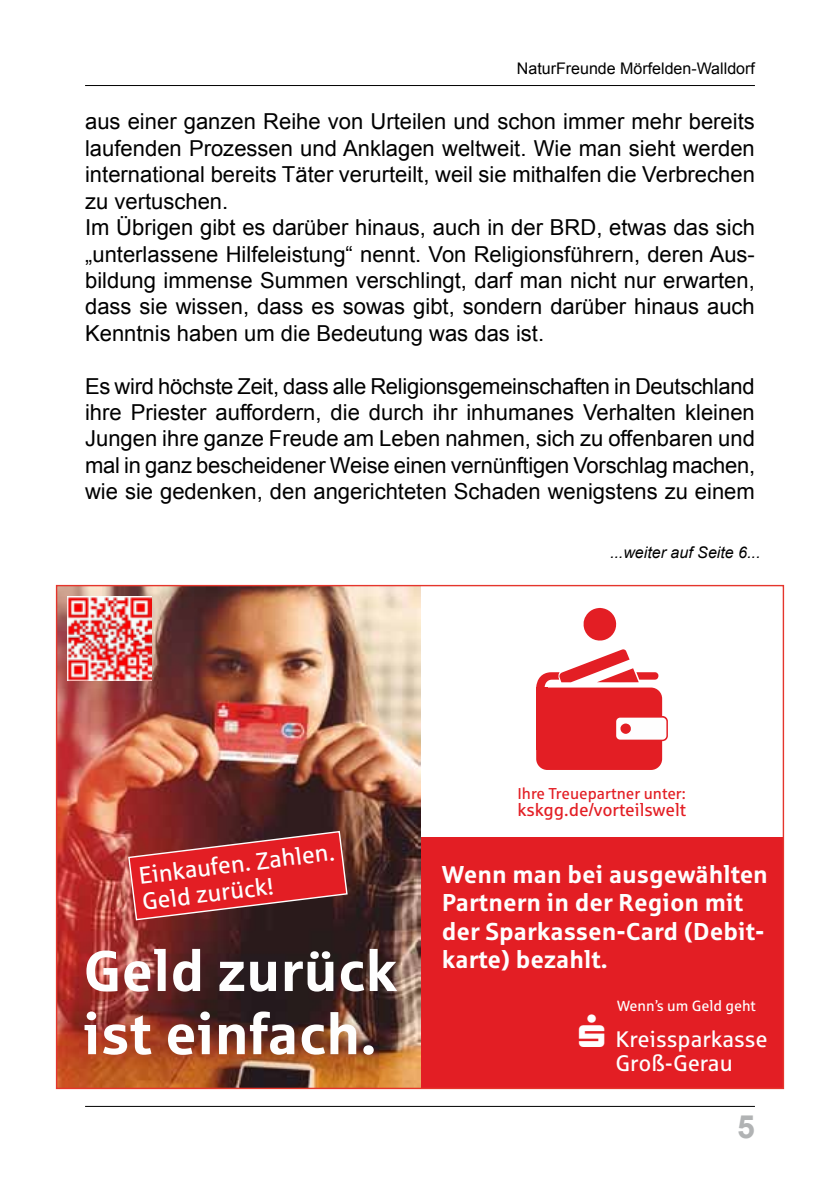
<style>
.page{position:relative;width:840px;height:1191px;background:#fff}
.page>*{position:absolute;margin:0;border:0;box-sizing:border-box;transform-origin:0 0}
.t1{font:700 57.2px/63.2px "Sparkasse Rg";color:#fefefe}
.t2{font:700 32px "Arial";color:#b1b3b4}
.t3{font:700 24.4px/28.4px "Sparkasse Rg";color:#fefefe}
.t4{font:24px/26.2px "Sparkasse Rg";color:#fefefe}
.t5{font:22.6px/24.8px "Sparkasse Rg";color:#fefefe}
.t6{font:22px/26.4px "Arial";color:#000}
.t7{font:17.8px "Sparkasse Rg";color:#e31e24}
.t8{font:16px "Arial";color:#000}
.t9{font:italic 16px "Arial";color:#000}
.t10{font:15.8px "Sparkasse Rg";color:#e31e24}
.t11{font:14.8px "Sparkasse Rg";color:#fefefe}
</style>
<div class="page">
<hr style="left:85px;top:85px;width:669px;height:1px;background:#000">
<hr style="left:85px;top:1106px;width:669px;height:1px;background:#000">
<div style="left:397px;top:837px;width:386px;height:251px;background:#e31e24"></div>
<img style="left:58px;top:587px;width:362px;height:500px">
<svg style="left:127px;top:830px;width:221px;height:91px;background:#b7282c"></svg>
<img style="left:68px;top:597px;width:83px;height:83px">
<div style="left:536px;top:687px;width:125px;height:83px;background:#e31e24;border-radius:11px"></div>
<svg style="left:614px;top:716px;width:53px;height:25px"></svg>
<div style="left:616px;top:717px;width:50px;height:22px;background:#fefefe;border-radius:4px"></div>
<div style="left:620px;top:723px;width:10px;height:11px;background:#e31e24;border-radius:5px"></div>
<div style="left:536px;top:687px;width:8px;height:11px;background:#e31e24"></div>
<svg style="left:536px;top:608px;width:122px;height:81px"></svg>
<p class="t8" style="left:516px;top:58px;width:239px">NaturFreunde Mörfelden-Walldorf</p>
<p class="t6" style="left:85px;top:109px;width:671px">aus einer ganzen Reihe von Urteilen und schon immer mehr bereits laufenden Prozessen und Anklagen weltweit. Wie man sieht werden international bereits Täter verurteilt, weil sie mithalfen die Verbrechen zu vertuschen.<br>Im Übrigen gibt es darüber hinaus, auch in der BRD, etwas das sich „unterlassene Hilfeleistung“ nennt. Von Religionsführern, deren Aus&shy;bildung immense Summen verschlingt, darf man nicht nur erwarten, dass sie wissen, dass es sowas gibt, sondern darüber hinaus auch Kenntnis haben um die Bedeutung was das ist.</p>
<p class="t6" style="left:85px;top:373px;width:671px;text-align:justify">Es wird höchste Zeit, dass alle Religionsgemeinschaften in Deutschland ihre Priester auffordern, die durch ihr inhumanes Verhalten kleinen Jungen ihre ganze Freude am Leben nahmen, sich zu offenbaren und mal in ganz bescheidener Weise einen vernünftigen Vorschlag machen, wie sie gedenken, den angerichteten Schaden wenigstens zu einem</p>
<p class="t9" style="left:609px;top:541px;width:152px">...weiter auf Seite 6...</p>
<p class="t4" style="left:137px;top:862px;width:198px;rotate:-7deg">Einkaufen. Zahlen.<br>Geld zurück!</p>
<h1 class="t1" style="left:83px;top:937px;width:315px">Geld zurück ist einfach.</h1>
<p class="t10" style="left:517px;top:783px;width:170px">Ihre Treuepartner unter:</p>
<p class="t7" style="left:517px;top:798px;width:170px">kskgg.de/vorteilswelt</p>
<p class="t3" style="left:441px;top:859px;width:327px">Wenn man bei ausgewählten<br>Partnern in der Region mit der Sparkassen-Card (Debit&shy;karte) bezahlt.</p>
<p class="t11" style="left:617px;top:996px;width:140px">Wenn’s um Geld geht</p>
<p class="t5" style="left:615px;top:1025px;width:154px">Kreissparkasse<br>Groß-Gerau</p>
<h2 class="t2" style="left:736px;top:1105px;width:19px">5</h2>
</div>
